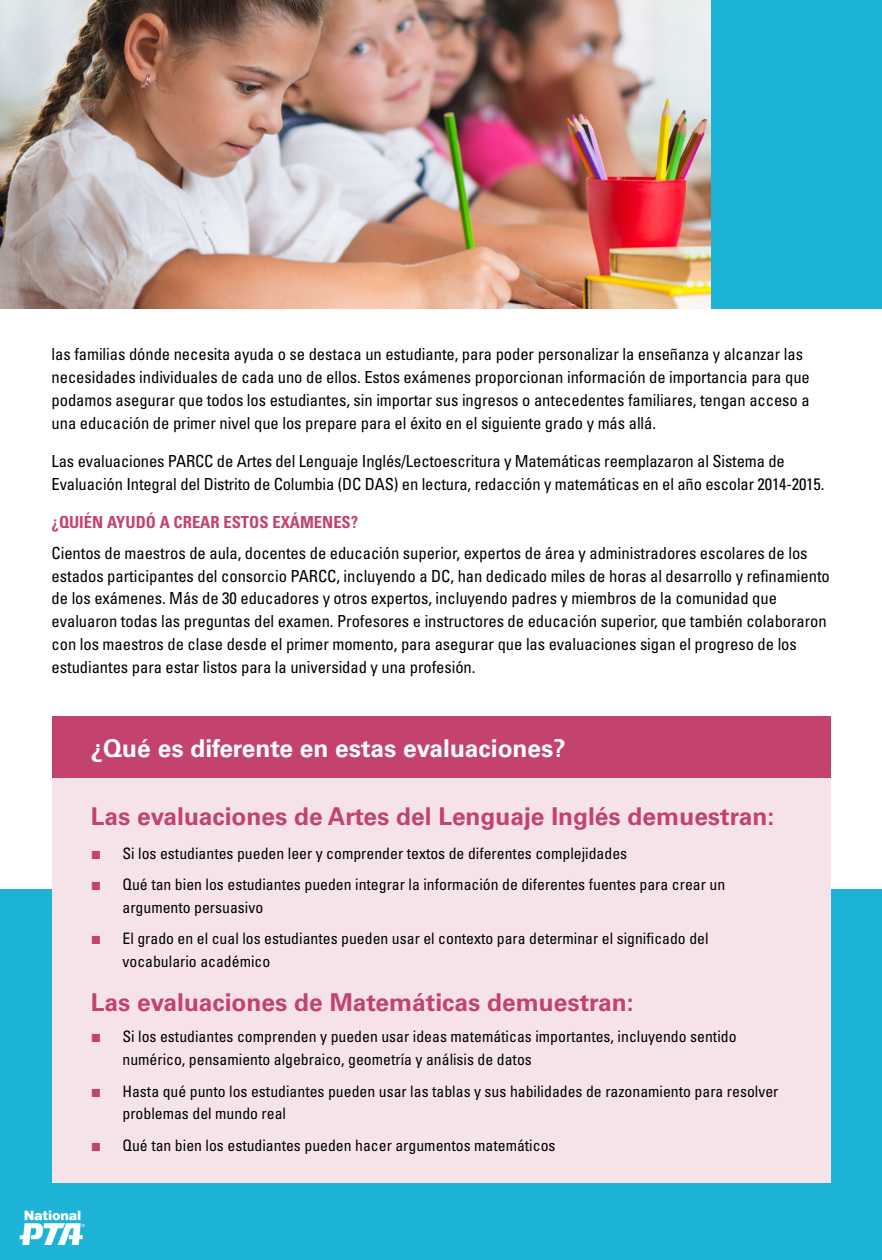
<style>
.page{position:relative;width:882px;height:1260px;background:#fff}
.page>*{position:absolute;margin:0;border:0;box-sizing:border-box;transform-origin:0 0}
.t1{font:700 24.5px "Univers LT Std";color:#c3436c}
.t2{font:700 24.5px "Univers LT Std";color:#fff}
.t3{font:condensed 16.62px/22.8px "Univers LT Std";letter-spacing:-.005em;color:#000}
.t4{font:700 condensed 16.62px "Univers LT Std";color:#c3436c}
.t5{font:condensed 15.75px/22.8px "Univers LT Std";color:#000}
.s1{font-family:"Arial";font-stretch:normal;font-size:17.5px;color:#c3436c}
</style>
<div class="page">
<div style="left:0;top:890px;width:882px;height:370px;background:#1cb3d6"></div>
<div style="left:710px;top:0;width:172px;height:308px;background:#1cb3d6"></div>
<img style="left:0;top:0;width:710px;height:308px">
<div style="left:52px;top:716px;width:779px;height:63px;background:#c3436c"></div>
<div style="left:52px;top:779px;width:779px;height:404px;background:#f6e3e9"></div>
<img style="left:19px;top:1210px;width:66px;height:35px">
<p class="t3" style="left:52px;top:343px;width:760px">las familias dónde necesita ayuda o se destaca un estudiante, para poder personalizar la enseñanza y alcanzar las necesidades individuales de cada uno de ellos. Estos exámenes proporcionan información de importancia para que podamos asegurar que todos los estudiantes, sin importar sus ingresos o antecedentes familiares, tengan acceso a una educación de primer nivel que los prepare para el éxito en el siguiente grado y más allá.</p>
<p class="t3" style="left:52px;top:450px;width:774px">Las evaluaciones PARCC de Artes del Lenguaje Inglés/Lectoescritura y Matemáticas reemplazaron al Sistema de<br>Evaluación Integral del Distrito de Columbia (DC DAS) en lectura, redacción y matemáticas en el año escolar 2014-2015.</p>
<p class="t4" style="left:52px;top:512px;width:308px">¿QUIÉN AYUDÓ A CREAR ESTOS EXÁMENES?</p>
<p class="t3" style="left:52px;top:541px;width:780px">Cientos de maestros de aula, docentes de educación superior, expertos de área y administradores escolares de los estados participantes del consorcio PARCC, incluyendo a DC, han dedicado miles de horas al desarrollo y refinamiento de los exámenes. Más de 30 educadores y otros expertos, incluyendo padres y miembros de la comunidad que evaluaron todas las preguntas del examen. Profesores e instructores de educación superior, que también colaboraron con los maestros de clase desde el primer momento, para asegurar que las evaluaciones sigan el progreso de los estudiantes para estar listos para la universidad y una profesión.</p>
<h1 class="t2" style="left:91px;top:734px;width:476px">¿Qué es diferente en estas evaluaciones?</h1>
<h1 class="t1" style="left:91px;top:803px;width:685px">Las evaluaciones de Artes del Lenguaje Inglés demuestran:</h1>
<p class="t5" style="left:91px;top:842px;width:538px"><span class="s1">■</span> Si los estudiantes pueden leer y comprender textos de diferentes complejidades</p>
<p class="t5" style="left:122px;top:873px;width:604px;text-indent:-32px"><span class="s1">■</span> Qué tan bien los estudiantes pueden integrar la información de diferentes fuentes para crear un argumento persuasivo</p>
<p class="t5" style="left:122px;top:927px;width:588px;text-indent:-32px"><span class="s1">■</span> El grado en el cual los estudiantes pueden usar el contexto para determinar el significado del vocabulario académico</p>
<h1 class="t1" style="left:91px;top:988px;width:544px">Las evaluaciones de Matemáticas demuestran:</h1>
<p class="t5" style="left:122px;top:1025px;width:616px;text-indent:-32px"><span class="s1">■</span> Si los estudiantes comprenden y pueden usar ideas matemáticas importantes, incluyendo sentido numérico, pensamiento algebraico, geometría y análisis de datos</p>
<p class="t5" style="left:122px;top:1080px;width:658px;text-indent:-32px"><span class="s1">■</span> Hasta qué punto los estudiantes pueden usar las tablas y sus habilidades de razonamiento para resolver problemas del mundo real</p>
<p class="t5" style="left:91px;top:1134px;width:466px"><span class="s1">■</span> Qué tan bien los estudiantes pueden hacer argumentos matemáticos</p>
</div>
